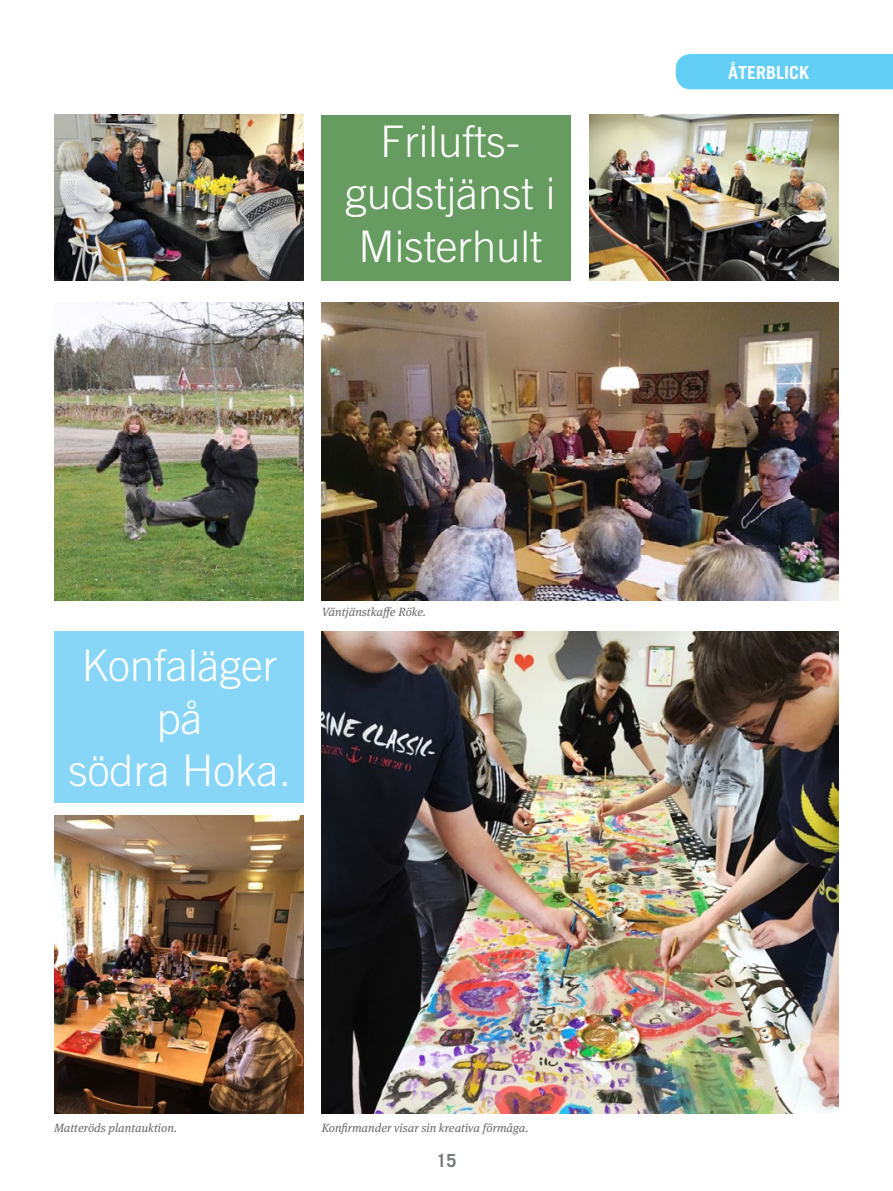
<style>
.page{position:relative;width:893px;height:1191px;background:#fff}
.page>*{position:absolute;margin:0;border:0;box-sizing:border-box;transform-origin:0 0}
.Brödtext{font:300 43.5px/52.2px "Trade Gothic";color:#fff;text-align:center}
.t1{font:700 18px "Trade Gothic";color:#fff}
.t2{font:700 18px "Trade Gothic";color:#76787b}
.Ingress{font:italic 12px "Meta Serif Pro";color:#6c6d70}
</style>
<div class="page">
<div style="left:676px;top:54px;width:217px;height:35px;background:#62cdf5"></div>
<img style="left:54px;top:815px;width:250px;height:298px">
<img style="left:322px;top:303px;width:517px;height:297px">
<img style="left:54px;top:115px;width:250px;height:166px">
<img style="left:589px;top:115px;width:250px;height:166px">
<img style="left:322px;top:631px;width:517px;height:482px">
<div style="left:322px;top:115px;width:249px;height:166px;background:#669c5f"></div>
<div style="left:54px;top:631px;width:250px;height:172px;background:#87d6f7"></div>
<img style="left:54px;top:302px;width:250px;height:298px">
<p class="Brödtext" style="left:345px;top:115px;width:212px">Frilufts&shy;gudstjänst i<br>Misterhult</p>
<p class="Brödtext" style="left:82px;top:639px;width:197px">Konfaläger på</p>
<p class="Brödtext" style="left:68px;top:743px;width:224px">södra Hoka.</p>
<p class="Ingress" style="left:322px;top:603px;width:106px">Väntjänstkaffe Röke.</p>
<p class="Ingress" style="left:54px;top:1119px;width:124px">Matteröds plantauktion.</p>
<p class="Ingress" style="left:322px;top:1118px;width:208px">Konfirmander visar sin kreativa förmåga.</p>
<h2 class="t2" style="left:436px;top:1149px;width:22px">15</h2>
<p class="t1" style="left:728px;top:61px;width:83px">ÅTERBLICK</p>
</div>
